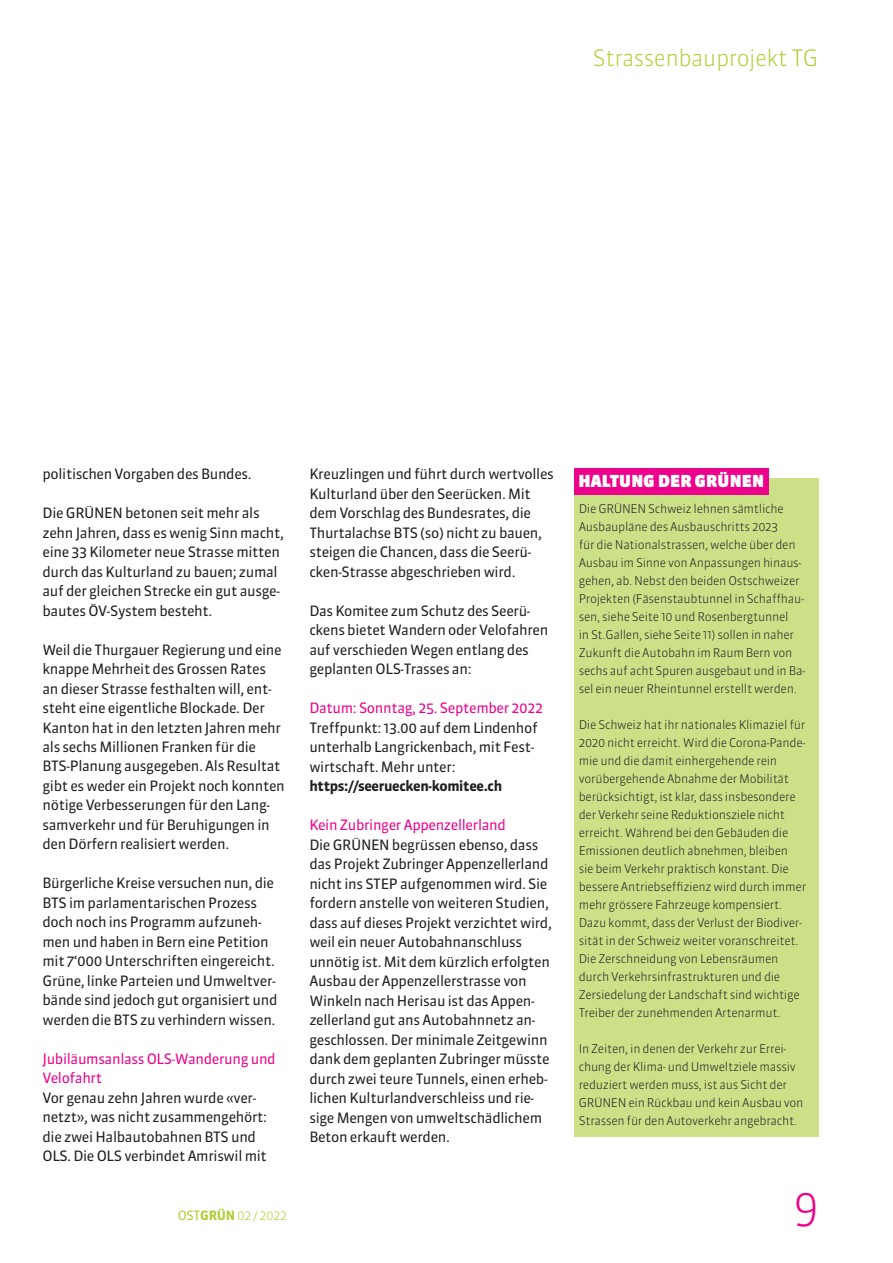
<style>
.page{position:relative;width:893px;height:1263px;background:#fff}
.page>*{position:absolute;margin:0;border:0;box-sizing:border-box;transform-origin:0 0}
.t1{font:300 45px "Sanuk OT";color:#ed028c}
.t2{font:300 22.5px "Sanuk OT";letter-spacing:-.025em;color:#aed036}
.t3{font:900 16.5px "Sanuk OT";letter-spacing:.01em;color:#fff}
.t4{font:14.25px/19.5px "Sanuk OT";letter-spacing:-.025em;color:#231f20}
.t5{font:14.25px/19.5px "Sanuk OT";letter-spacing:-.025em;color:#ed028c}
.t6{font:700 14.25px "Sanuk OT";letter-spacing:-.025em;color:#231f20}
.t7{font:300 12.75px "Sanuk OT";letter-spacing:-.025em;color:#aed036}
.t8{font:300 12px/18px "Sanuk OT";letter-spacing:-.025em;color:#231f20}
.s1{font-weight:400}
.s2{font-weight:700}
</style>
<div class="page">
<div style="left:574px;top:478px;width:245px;height:659px;background:#cce088"></div>
<div style="left:574px;top:468px;width:194px;height:26px;background:#ed028c"></div>
<h2 class="t2" style="left:593px;top:44px;width:227px">Strassenbauprojekt TG</h2>
<p class="t4" style="left:43px;top:464px;width:211px">politischen Vorgaben des Bundes.</p>
<p class="t4" style="left:43px;top:503px;width:243px">Die GRÜNEN betonen seit mehr als zehn Jahren, dass es wenig Sinn macht, eine 33 Kilometer neue Strasse mitten durch das Kulturland zu bauen; zumal auf der gleichen Strecke ein gut ausge&shy;bautes ÖV-System besteht.</p>
<p class="t4" style="left:43px;top:640px;width:244px">Weil die Thurgauer Regierung und eine knappe Mehrheit des Grossen Rates an dieser Strasse festhalten will, ent&shy;steht eine eigentliche Blockade. Der Kanton hat in den letzten Jahren mehr als sechs Millionen Franken für die BTS-Planung ausgegeben. Als Resultat gibt es weder ein Projekt noch konnten nötige Verbesserungen für den Lang&shy;samverkehr und für Beruhigungen in den Dörfern realisiert werden.</p>
<p class="t4" style="left:43px;top:873px;width:236px">Bürgerliche Kreise versuchen nun, die BTS im parlamentarischen Prozess doch noch ins Programm aufzuneh&shy;men und haben in Bern eine Petition mit 7‘000 Unterschriften eingereicht.<br>Grüne, linke Parteien und Umweltver&shy;bände sind jedoch gut organisiert und werden die BTS zu verhindern wissen.</p>
<p class="t5" style="left:43px;top:1049px;width:235px">Jubiläumsanlass OLS-Wanderung und<br>Velofahrt</p>
<p class="t4" style="left:43px;top:1088px;width:226px">Vor genau zehn Jahren wurde «ver&shy;netzt», was nicht zusammengehört: die zwei Halbautobahnen BTS und OLS. Die OLS verbindet Amriswil mit</p>
<p class="t7" style="left:178px;top:1207px;width:111px"><span class="s1">OST</span><span class="s2">GRÜN</span> 02 / 2022</p>
<p class="t4" style="left:309px;top:464px;width:246px">Kreuzlingen und führt durch wertvolles Kulturland über den Seerücken. Mit dem Vorschlag des Bundesrates, die Thurtalachse BTS (so) nicht zu bauen, steigen die Chancen, dass die Seerü&shy;cken-Strasse abgeschrieben wird.</p>
<p class="t4" style="left:309px;top:601px;width:241px">Das Komitee zum Schutz des Seerü&shy;ckens bietet Wandern oder Velofahren auf verschieden Wegen entlang des geplanten OLS-Trasses an:</p>
<p class="t5" style="left:309px;top:698px;width:235px">Datum: Sonntag, 25. September 2022</p>
<p class="t4" style="left:309px;top:718px;width:230px">Treffpunkt: 13.00 auf dem Lindenhof unterhalb Langrickenbach, mit Fest&shy;wirtschaft. Mehr unter:</p>
<p class="t6" style="left:309px;top:777px;width:194px">https://seeruecken-komitee.ch</p>
<p class="t5" style="left:309px;top:815px;width:198px">Kein Zubringer Appenzellerland</p>
<p class="t4" style="left:309px;top:835px;width:244px">Die GRÜNEN begrüssen ebenso, dass das Projekt Zubringer Appenzellerland nicht ins STEP aufgenommen wird. Sie fordern anstelle von weiteren Studien, dass auf dieses Projekt verzichtet wird, weil ein neuer Autobahnanschluss unnötig ist. Mit dem kürzlich erfolgten Ausbau der Appenzellerstrasse von Winkeln nach Herisau ist das Appen&shy;zellerland gut ans Autobahnnetz an&shy;geschlossen. Der minimale Zeitgewinn dank dem geplanten Zubringer müsste durch zwei teure Tunnels, einen erheb&shy;lichen Kulturlandverschleiss und rie&shy;sige Mengen von umweltschädlichem Beton erkauft werden.</p>
<p class="t3" style="left:578px;top:471px;width:187px">HALTUNG DER GRÜNEN</p>
<p class="t8" style="left:579px;top:499px;width:228px">Die GRÜNEN Schweiz lehnen sämtliche Ausbaupläne des Ausbauschritts 2023<br>für die Nationalstrassen, welche über den Ausbau im Sinne von Anpassungen hinaus&shy;gehen, ab. Nebst den beiden Ostschweizer Projekten (Fäsenstaubtunnel in Schaffhau&shy;sen, siehe Seite 10 und Rosenbergtunnel<br>in St.Gallen, siehe Seite 11) sollen in naher Zukunft die Autobahn im Raum Bern von sechs auf acht Spuren ausgebaut und in Ba&shy;sel ein neuer Rheintunnel erstellt werden.</p>
<p class="t8" style="left:579px;top:715px;width:229px">Die Schweiz hat ihr nationales Klimaziel für 2020 nicht erreicht. Wird die Corona-Pande&shy;mie und die damit einhergehende rein vorübergehende Abnahme der Mobilität berücksichtigt, ist klar, dass insbesondere der Verkehr seine Reduktionsziele nicht erreicht. Während bei den Gebäuden die Emissionen deutlich abnehmen, bleiben<br>sie beim Verkehr praktisch konstant. Die bessere Antriebseffizienz wird durch immer mehr grössere Fahrzeuge kompensiert.<br>Dazu kommt, dass der Verlust der Biodiver&shy;sität in der Schweiz weiter voranschreitet.<br>Die Zerschneidung von Lebensräumen durch Verkehrsinfrastrukturen und die Zersiedelung der Landschaft sind wichtige Treiber der zunehmenden Artenarmut.</p>
<p class="t8" style="left:579px;top:1039px;width:226px">In Zeiten, in denen der Verkehr zur Errei&shy;chung der Klima- und Umweltziele massiv reduziert werden muss, ist aus Sicht der GRÜNEN ein Rückbau und kein Ausbau von Strassen für den Autoverkehr angebracht.</p>
<h1 class="t1" style="left:793px;top:1179px;width:27px">9</h1>
</div>
